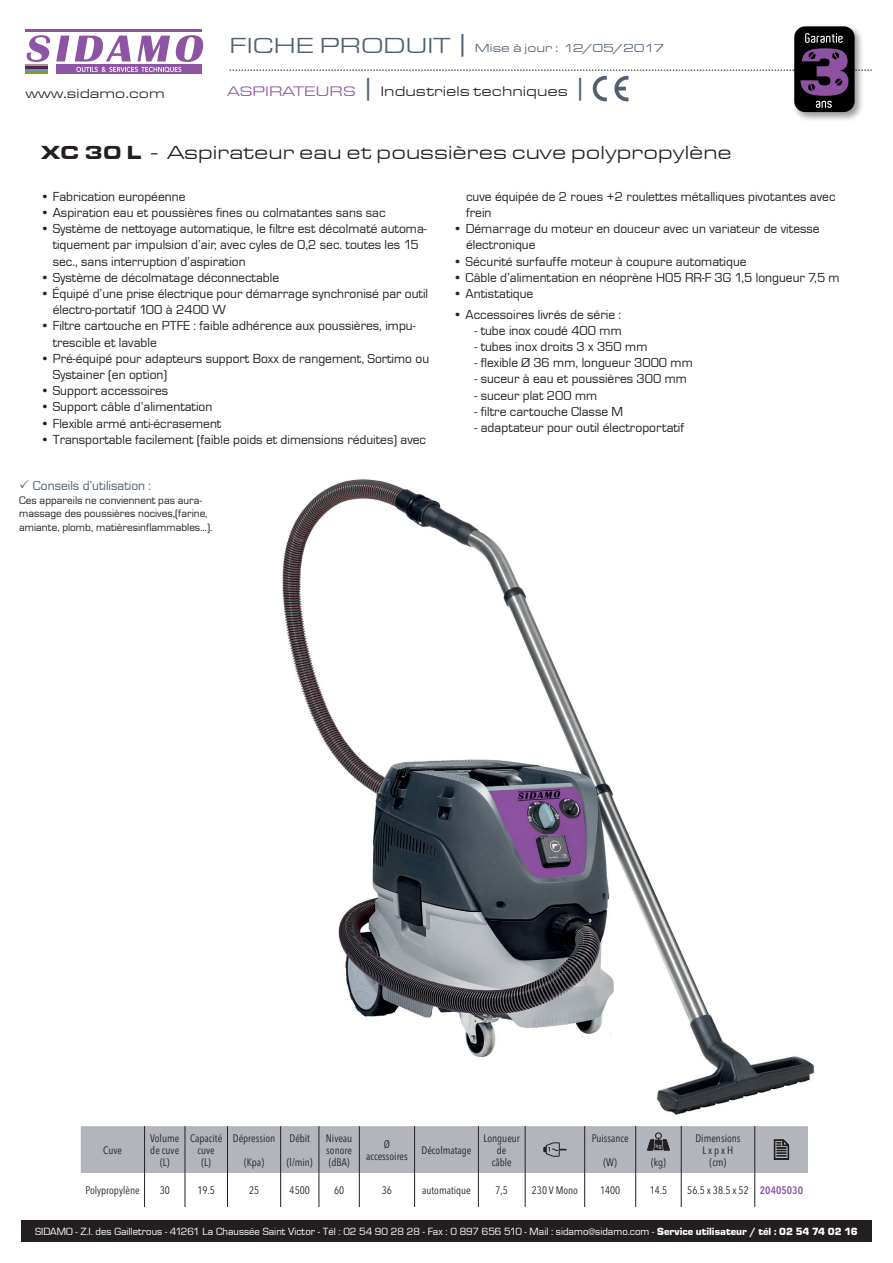
<style>
.page{position:relative;width:893px;height:1263px;background:#fff}
.page>*{position:absolute;margin:0;border:0;box-sizing:border-box;transform-origin:0 0}
.t1{font:22.5px "Eurostar Regular Extended";color:#516071}
.t2{font:19.5px "Eurostar Regular Extended";color:#231f20}
.t3{font:14.25px "Eurostar Regular Extended";color:#231f20}
.t4{font:13.5px/16.2px "Eurostar";color:#231f20}
.t5{font:13.5px "Eurostar";color:#516071}
.t6{font:13.5px "Eurostar Regular Extended";color:#231f20}
.t7{font:12px "Eurostar Regular Extended";color:#516071}
.t8{font:11.25px/13.5px "Eurostar";color:#231f20}
.t9{font:condensed 10.8px/12px "Avenir Next LT Pro";color:#231f20;text-align:center}
.t10{font:10.8px "Eurostar";color:#fff}
.s1{font-size:27px}
.s2{color:#8c54a2}
.s3{font-size:27px;color:#516071}
.s4{font-family:"Eurostar Black Extended"}
.s5{font-weight:600;color:#8c54a2}
.s6{font-weight:900}
</style>
<div class="page">
<hr style="left:26px;top:30px;width:176px;height:2px;background:#8c54a2">
<div style="left:56px;top:64px;width:146px;height:10px;background:#8c54a2"></div>
<svg style="left:26px;top:35px;width:178px;height:37px"></svg>
<hr style="left:26px;top:64px;width:22px;height:3px;background:#a5978a">
<hr style="left:26px;top:67px;width:22px;height:2px;background:#552350">
<hr style="left:26px;top:69px;width:22px;height:3px;background:#539db5">
<hr style="left:26px;top:71px;width:22px;height:3px;background:#92991a">
<div style="left:21px;top:1220px;width:851px;height:22px;background:#231f20"></div>
<img style="left:282px;top:479px;width:532px;height:636px">
<hr style="left:144px;top:1173px;width:1px;height:34px;background:#231f20">
<hr style="left:185px;top:1173px;width:1px;height:34px;background:#231f20">
<hr style="left:227px;top:1173px;width:1px;height:34px;background:#231f20">
<hr style="left:280px;top:1173px;width:1px;height:34px;background:#231f20">
<hr style="left:319px;top:1173px;width:1px;height:34px;background:#231f20">
<hr style="left:359px;top:1173px;width:1px;height:34px;background:#231f20">
<hr style="left:414px;top:1173px;width:1px;height:34px;background:#231f20">
<hr style="left:478px;top:1173px;width:1px;height:34px;background:#231f20">
<hr style="left:525px;top:1173px;width:1px;height:34px;background:#231f20">
<hr style="left:584px;top:1173px;width:1px;height:34px;background:#231f20">
<hr style="left:635px;top:1173px;width:1px;height:34px;background:#231f20">
<hr style="left:681px;top:1173px;width:1px;height:34px;background:#231f20">
<hr style="left:754px;top:1173px;width:1px;height:34px;background:#231f20">
<svg style="left:81px;top:1126px;width:727px;height:47px;background:#aeb0b8"></svg>
<img style="left:794px;top:26px;width:68px;height:94px">
<div style="left:794px;top:26px;width:61px;height:86px;background:#010001;border-radius:11px"></div>
<svg style="left:230px;top:33px;width:642px;height:75px"></svg>
<p class="t6" style="left:26px;top:85px;width:141px">www.sidamo.com</p>
<h1 class="t1" style="left:230px;top:31px;width:241px">FICHE PRODUIT <span class="s1">|</span></h1>
<p class="t7" style="left:475px;top:40px;width:191px">Mise à jour : 12/05/2017</p>
<p class="t3" style="left:227px;top:83px;width:361px"><span class="s2">ASPIRATEURS</span> <span class="s3">|</span> Industriels techniques <span class="s3">|</span></p>
<h2 class="t2" style="left:40px;top:140px;width:693px"><span class="s4">XC 30 L</span> - Aspirateur eau et poussières cuve polypropylène</h2>
<p class="t4" style="left:40px;top:188px;width:147px">• Fabrication européenne</p>
<p class="t4" style="left:40px;top:204px;width:347px">• Aspiration eau et poussières fines ou colmatantes sans sac</p>
<p class="t4" style="left:53px;top:220px;width:375px;text-indent:-12px">• Système de nettoyage automatique, le filtre est décolmaté automa&shy;tiquement par impulsion d’air, avec cyles de 0,2 sec. toutes les 15 sec., sans interruption d’aspiration</p>
<p class="t4" style="left:40px;top:269px;width:240px">• Système de décolmatage déconnectable</p>
<p class="t4" style="left:53px;top:285px;width:377px;text-indent:-12px">• Équipé d’une prise électrique pour démarrage synchronisé par outil électro-portatif 100 à 2400 W</p>
<p class="t4" style="left:53px;top:318px;width:364px;text-indent:-12px">• Filtre cartouche en PTFE : faible adhérence aux poussières, impu&shy;trescible et lavable</p>
<p class="t4" style="left:53px;top:350px;width:378px;text-indent:-12px">• Pré-équipé pour adapteurs support Boxx de rangement, Sortimo ou<br>Systainer (en option)</p>
<p class="t4" style="left:40px;top:382px;width:129px">• Support accessoires</p>
<p class="t4" style="left:40px;top:399px;width:173px">• Support câble d’alimentation</p>
<p class="t4" style="left:40px;top:415px;width:182px">• Flexible armé anti-écrasement</p>
<p class="t4" style="left:40px;top:431px;width:387px">• Transportable facilement (faible poids et dimensions réduites) avec</p>
<p class="t4" style="left:466px;top:188px;width:371px">cuve équipée de 2 roues +2 roulettes métalliques pivotantes avec frein</p>
<p class="t4" style="left:466px;top:220px;width:355px;text-indent:-13px">• Démarrage du moteur en douceur avec un variateur de vitesse électronique</p>
<p class="t4" style="left:453px;top:253px;width:295px">• Sécurité surfauffe moteur à coupure automatique</p>
<p class="t4" style="left:453px;top:269px;width:388px">• Câble d’alimentation en néoprène H05 RR-F 3G 1,5 longueur 7,5 m</p>
<p class="t4" style="left:453px;top:285px;width:82px">• Antistatique</p>
<p class="t4" style="left:453px;top:306px;width:169px">• Accessoires livrés de série :</p>
<p class="t4" style="left:474px;top:322px;width:149px">- tube inox coudé 400 mm</p>
<p class="t4" style="left:474px;top:338px;width:174px">- tubes inox droits 3 x 350 mm</p>
<p class="t4" style="left:474px;top:354px;width:220px">- flexible Ø 36 mm, longueur 3000 mm</p>
<p class="t4" style="left:474px;top:370px;width:214px">- suceur à eau et poussières 300 mm</p>
<p class="t4" style="left:474px;top:387px;width:124px">- suceur plat 200 mm</p>
<p class="t4" style="left:474px;top:403px;width:150px">- filtre cartouche Classe M</p>
<p class="t4" style="left:474px;top:419px;width:211px">- adaptateur pour outil électroportatif</p>
<p class="t5" style="left:33px;top:477px;width:120px">Conseils d’utilisation :</p>
<p class="t8" style="left:19px;top:493px;width:195px">Ces appareils ne conviennent pas aura&shy;massage des poussières nocives,(farine, amiante, plomb, matièresinflammables...).</p>
<p class="t9" style="left:103px;top:1144px;width:20px">Cuve</p>
<p class="t9" style="left:150px;top:1132px;width:31px">Volume de cuve (L)</p>
<p class="t9" style="left:190px;top:1132px;width:34px">Capacité cuve<br>(L)</p>
<p class="t9" style="left:233px;top:1132px;width:44px">Dépression</p>
<p class="t9" style="left:244px;top:1156px;width:22px">(Kpa)</p>
<p class="t9" style="left:289px;top:1132px;width:22px">Débit</p>
<p class="t9" style="left:287px;top:1156px;width:27px">(l/min)</p>
<p class="t9" style="left:326px;top:1132px;width:28px;text-align:justify">Niveau sonore (dBA)</p>
<p class="t9" style="left:366px;top:1138px;width:43px">Ø accessoires</p>
<p class="t9" style="left:422px;top:1144px;width:51px">Décolmatage</p>
<p class="t9" style="left:484px;top:1132px;width:38px">Longueur de<br>câble</p>
<p class="t9" style="left:592px;top:1132px;width:39px">Puissance</p>
<p class="t9" style="left:604px;top:1156px;width:15px">(W)</p>
<p class="t9" style="left:651px;top:1156px;width:16px">(kg)</p>
<p class="t9" style="left:695px;top:1132px;width:47px">Dimensions<br>L x p x H (cm)</p>
<p class="t9" style="left:86px;top:1184px;width:56px">Polypropylène</p>
<p class="t9" style="left:160px;top:1184px;width:12px">30</p>
<p class="t9" style="left:197px;top:1184px;width:19px">19.5</p>
<p class="t9" style="left:249px;top:1184px;width:12px">25</p>
<p class="t9" style="left:290px;top:1184px;width:22px">4500</p>
<p class="t9" style="left:334px;top:1184px;width:12px">60</p>
<p class="t9" style="left:382px;top:1184px;width:12px">36</p>
<p class="t9" style="left:422px;top:1184px;width:50px">automatique</p>
<p class="t9" style="left:495px;top:1184px;width:14px">7,5</p>
<p class="t9" style="left:532px;top:1184px;width:48px">230 V Mono</p>
<p class="t9" style="left:600px;top:1184px;width:22px">1400</p>
<p class="t9" style="left:650px;top:1184px;width:19px">14.5</p>
<p class="t9" style="left:687px;top:1184px;width:117px">56.5 x 38.5 x 52 <span class="s5">20405030</span></p>
<p class="t10" style="left:35px;top:1225px;width:824px">SIDAMO - Z.I. des Gailletrous - 41261 La Chaussée Saint Victor - Tél : 02 54 90 28 28 - Fax : 0 897 656 510 - Mail : sidamo@sidamo.com - <span class="s6">Service utilisateur / tél : 02 54 74 02 16</span></p>
</div>
